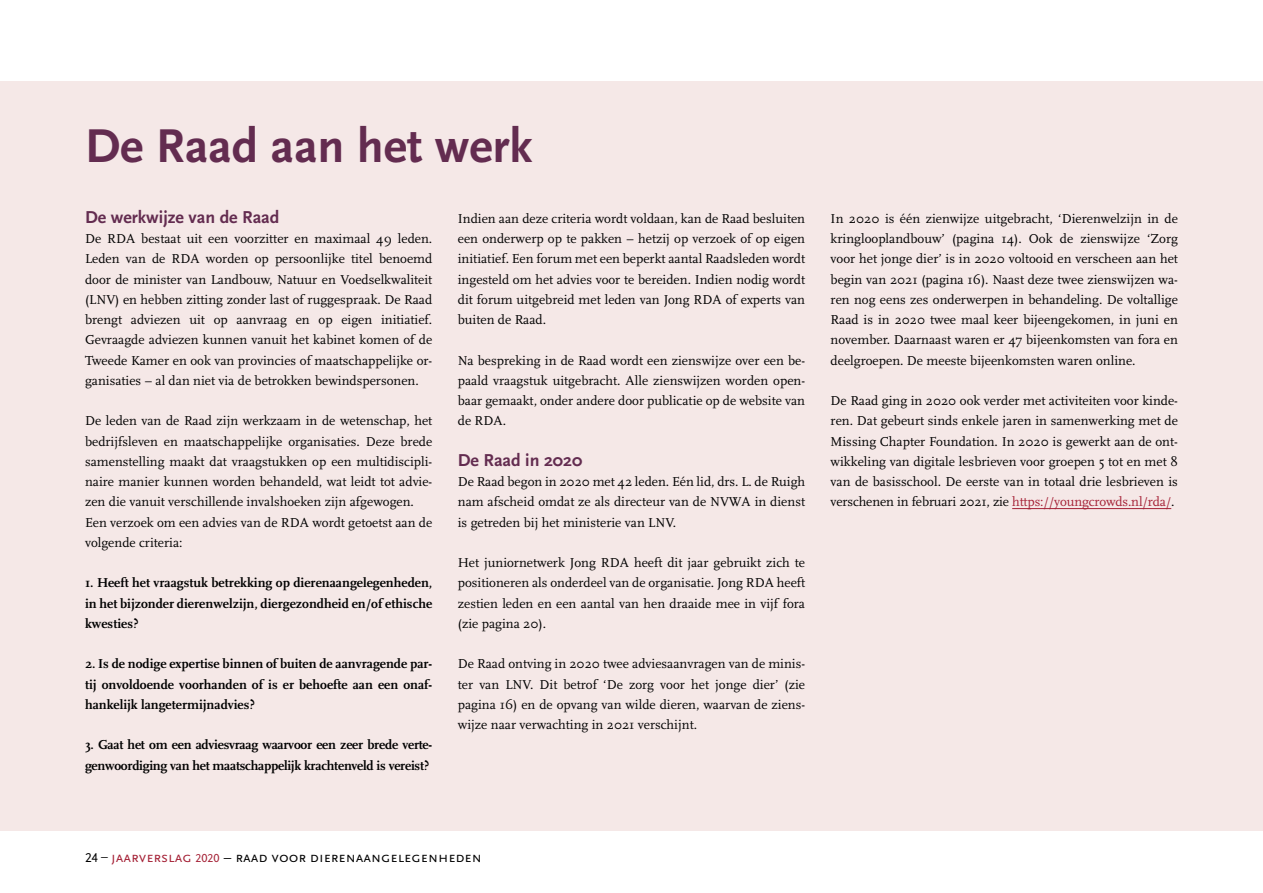
<style>
.page{position:relative;width:1263px;height:893px;background:#fff}
.page>*{position:absolute;margin:0;border:0;box-sizing:border-box;transform-origin:0 0}
.H2_3-kolomskop{font:700 49.5px "Scala Sans";color:#632c50}
.H3_Alineakop_paars{font:700 18px "Scala Sans Pro";color:#632c50}
.t1{font:15px "Scala Sans Caps";color:#000}
.P_Platte_tekst{font:13.5px/20.2px "Scala";color:#000;text-align:justify}
.P_Platte_tekst-2{font:700 13.5px/20.2px "Scala";letter-spacing:-.02em;color:#000;text-align:justify}
.s1{color:#a42035}
.s2{font-family:"Scala Sans Pro";font-size:13.5px}
.s3{font-size:12px;color:#a42035}
</style>
<div class="page">
<div style="left:0;top:81px;width:1263px;height:749px;background:#f5e8e7"></div>
<hr style="left:1012px;top:508px;width:159px;height:1px;background:#a42035">
<h2 class="H2_3-kolomskop" style="left:85px;top:119px;width:449px">De Raad aan het werk</h2>
<h3 class="H3_Alineakop_paars" style="left:85px;top:204px;width:196px">De werkwijze van de Raad</h3>
<p class="P_Platte_tekst" style="left:85px;top:229px;width:349px">De RDA bestaat uit een voorzitter en maximaal 49 leden.<br>Leden van de RDA worden op persoonlijke titel benoemd door de minister van Landbouw, Natuur en Voedselkwaliteit (LNV) en hebben zitting zonder last of ruggespraak. De Raad brengt adviezen uit op aanvraag en op eigen initiatief.<br>Gevraagde adviezen kunnen vanuit het kabinet komen of de Tweede Kamer en ook van provincies of maatschappelijke or&shy;ganisaties – al dan niet via de betrokken bewindspersonen.</p>
<p class="P_Platte_tekst" style="left:85px;top:411px;width:349px">De leden van de Raad zijn werkzaam in de wetenschap, het bedrijfsleven en maatschappelijke organisaties. Deze brede samenstelling maakt dat vraagstukken op een multidiscipli&shy;naire manier kunnen worden behandeld, wat leidt tot advie&shy;zen die vanuit verschillende invalshoeken zijn afgewogen.</p>
<p class="P_Platte_tekst" style="left:85px;top:512px;width:349px">Een verzoek om een advies van de RDA wordt getoetst aan de volgende criteria:</p>
<p class="P_Platte_tekst-2" style="left:85px;top:573px;width:349px">1. Heeft het vraagstuk betrekking op dierenaangelegenheden, in het bijzonder dierenwelzijn, diergezondheid en/of ethische kwesties?</p>
<p class="P_Platte_tekst-2" style="left:85px;top:654px;width:349px">2. Is de nodige expertise binnen of buiten de aanvragende par&shy;tij onvoldoende voorhanden of is er behoefte aan een onaf&shy;hankelijk langetermijnadvies?</p>
<p class="P_Platte_tekst-2" style="left:85px;top:735px;width:349px">3. Gaat het om een adviesvraag waarvoor een zeer brede verte&shy;genwoordiging van het maatschappelijk krachtenveld is vereist?</p>
<p class="P_Platte_tekst" style="left:458px;top:208px;width:349px">Indien aan deze criteria wordt voldaan, kan de Raad besluiten een onderwerp op te pakken – hetzij op verzoek of op eigen initiatief. Een forum met een beperkt aantal Raadsleden wordt ingesteld om het advies voor te bereiden. Indien nodig wordt dit forum uitgebreid met leden van Jong RDA of experts van buiten de Raad.</p>
<p class="P_Platte_tekst" style="left:458px;top:350px;width:349px">Na bespreking in de Raad wordt een zienswijze over een be&shy;paald vraagstuk uitgebracht. Alle zienswijzen worden open&shy;baar gemaakt, onder andere door publicatie op de website van de RDA.</p>
<h3 class="H3_Alineakop_paars" style="left:458px;top:447px;width:126px">De Raad in 2020</h3>
<p class="P_Platte_tekst" style="left:458px;top:472px;width:349px">De Raad begon in 2020 met 42 leden. Eén lid, drs. L. de Ruigh nam afscheid omdat ze als directeur van de NVWA in dienst is getreden bij het ministerie van LNV.</p>
<p class="P_Platte_tekst" style="left:458px;top:553px;width:349px">Het juniornetwerk Jong RDA heeft dit jaar gebruikt zich te positioneren als onderdeel van de organisatie. Jong RDA heeft zestien leden en een aantal van hen draaide mee in vijf fora (zie pagina 20).</p>
<p class="P_Platte_tekst" style="left:458px;top:654px;width:349px">De Raad ontving in 2020 twee adviesaanvragen van de minis&shy;ter van LNV. Dit betrof ‘De zorg voor het jonge dier’ (zie pagina 16) en de opvang van wilde dieren, waarvan de ziens&shy;wijze naar verwachting in 2021 verschijnt.</p>
<p class="P_Platte_tekst" style="left:831px;top:208px;width:349px">In 2020 is één zienwijze uitgebracht, ‘Dierenwelzijn in de kringlooplandbouw’ (pagina 14). Ook de zienswijze ‘Zorg voor het jonge dier’ is in 2020 voltooid en verscheen aan het begin van 2021 (pagina 16). Naast deze twee zienswijzen wa&shy;ren nog eens zes onderwerpen in behandeling. De voltallige Raad is in 2020 twee maal keer bijeengekomen, in juni en november. Daarnaast waren er 47 bijeenkomsten van fora en deelgroepen. De meeste bijeenkomsten waren online.</p>
<p class="P_Platte_tekst" style="left:831px;top:391px;width:349px">De Raad ging in 2020 ook verder met activiteiten voor kinde&shy;ren. Dat gebeurt sinds enkele jaren in samenwerking met de Missing Chapter Foundation. In 2020 is gewerkt aan de ont&shy;wikkeling van digitale lesbrieven voor groepen 5 tot en met 8 van de basisschool. De eerste van in totaal drie lesbrieven is verschenen in februari 2021, zie <span class="s1">https://youngcrowds.nl/rda/</span>.</p>
<p class="t1" style="left:85px;top:849px;width:398px"><span class="s2">24 –</span> <span class="s1">jaarverslag</span> <span class="s3">2020</span> – raad voor dierenaangelegenheden</p>
</div>
